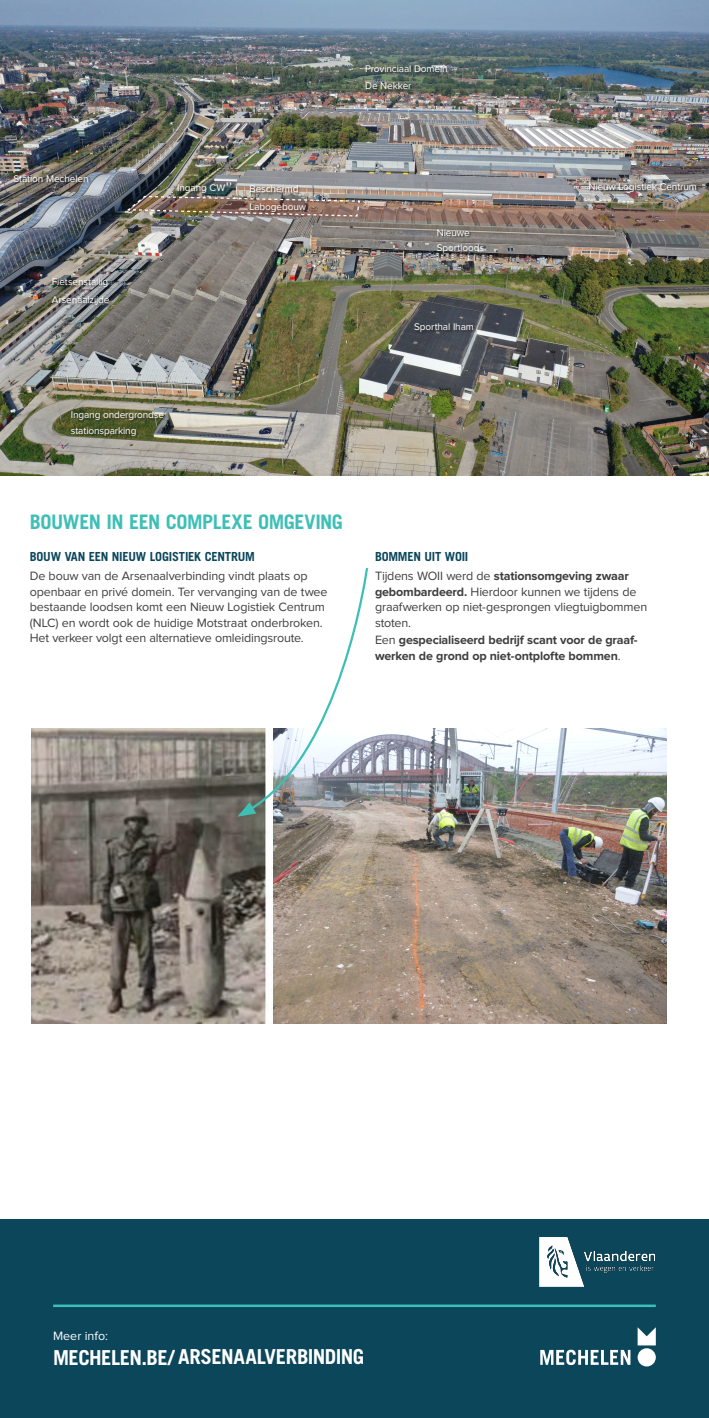
<style>
.page{position:relative;width:709px;height:1418px;background:#fff}
.page>*{position:absolute;margin:0;border:0;box-sizing:border-box;transform-origin:0 0}
._1_Titel{font:700 20.65px "Trade Gothic LT Pro";letter-spacing:-.025em;color:#fff}
.t1{font:700 20.62px "Trade Gothic LT Pro";letter-spacing:-.025em;color:#fff}
._1_Titel-2{font:700 20px "Trade Gothic LT Pro";letter-spacing:-.025em;color:#3ebfb6}
.bullets_niv3{font:12.5px/15.5px "Proxima Nova";letter-spacing:-.015em;color:#3e3e3f}
.bullets_niv3-2{font:700 12.5px/15.5px "Proxima Nova";letter-spacing:-.015em;color:#3e3e3f}
._2_subtitel_Links{font:700 12.5px "Trade Gothic LT Pro";letter-spacing:-.02em;color:#0b465b}
.t2{font:12.5px "Proxima Nova";color:#fff}
.bullets_niv3-3{font:10px/15.5px "Proxima Nova";letter-spacing:-.01em;color:#fff}
.s1{font-weight:700}
.s2{font-weight:400}
</style>
<div class="page">
<div style="left:0;top:1219px;width:709px;height:198px;background:#0b465b"></div>
<svg style="left:540px;top:1349px;width:90px;height:15px"></svg>
<svg style="left:637px;top:1327px;width:19px;height:18px"></svg>
<div style="left:637px;top:1348px;width:19px;height:18px;background:#fff;border-radius:50%"></div>
<hr style="left:53px;top:1304px;width:603px;height:2px;background:#3ebfb6">
<img style="left:31px;top:729px;width:243px;height:294px">
<img style="left:0;top:0;width:709px;height:476px">
<div style="left:14px;top:175px;width:77px;height:10px;background:#231f20;opacity:.75"></div>
<div style="left:589px;top:184px;width:110px;height:11px;background:#231f20;opacity:.75"></div>
<div style="left:178px;top:185px;width:50px;height:11px;background:#231f20;opacity:.75"></div>
<div style="left:415px;top:324px;width:61px;height:11px;background:#231f20;opacity:.75"></div>
<div style="left:437px;top:229px;width:49px;height:27px;background:#231f20;opacity:.75"></div>
<div style="left:72px;top:412px;width:95px;height:26px;background:#231f20;opacity:.75"></div>
<div style="left:53px;top:279px;width:59px;height:29px;background:#231f20;opacity:.75"></div>
<div style="left:366px;top:65px;width:84px;height:27px;background:#231f20;opacity:.75"></div>
<div style="left:251px;top:186px;width:58px;height:29px;background:#231f20;opacity:.75"></div>
<img style="left:539px;top:1237px;width:115px;height:50px">
<img style="left:125px;top:195px;width:584px;height:37px">
<img style="left:274px;top:729px;width:393px;height:294px">
<svg style="left:237px;top:568px;width:132px;height:248px"></svg>
<p class="bullets_niv3-3" style="left:365px;top:61px;width:84px">Provinciaal Domein</p>
<p class="bullets_niv3-3" style="left:365px;top:78px;width:48px">De Nekker</p>
<p class="bullets_niv3-3" style="left:13px;top:171px;width:77px">Station Mechelen</p>
<p class="bullets_niv3-3" style="left:52px;top:274px;width:58px">Fietsenstallig</p>
<p class="bullets_niv3-3" style="left:52px;top:292px;width:59px">Arsenaalzijde</p>
<p class="bullets_niv3-3" style="left:177px;top:180px;width:49px">Ingang CW</p>
<p class="bullets_niv3-3" style="left:588px;top:179px;width:110px">Nieuw Logistiek Centrum</p>
<p class="bullets_niv3-3" style="left:249px;top:181px;width:50px">Beschermd</p>
<p class="bullets_niv3-3" style="left:249px;top:199px;width:58px">Labogebouw</p>
<p class="bullets_niv3-3" style="left:437px;top:225px;width:49px">Nieuwe<br>Sportloods</p>
<p class="bullets_niv3-3" style="left:414px;top:320px;width:61px">Sporthal Iham</p>
<p class="bullets_niv3-3" style="left:71px;top:407px;width:95px">Ingang ondergrondse stationsparking</p>
<p class="_1_Titel-2" style="left:30px;top:509px;width:315px">BOUWEN IN EEN COMPLEXE OMGEVING</p>
<p class="_2_subtitel_Links" style="left:30px;top:549px;width:226px">BOUW VAN EEN NIEUW LOGISTIEK CENTRUM</p>
<p class="bullets_niv3" style="left:30px;top:568px;width:299px">De bouw van de Arsenaalverbinding vindt plaats op openbaar en privé domein. Ter vervanging van de twee bestaande loodsen komt een Nieuw Logistiek Centrum (NLC) en wordt ook de huidige Motstraat onderbroken.<br>Het verkeer volgt een alternatieve omleidingsroute.</p>
<p class="_2_subtitel_Links" style="left:375px;top:549px;width:95px">BOMMEN UIT WOII</p>
<p class="bullets_niv3" style="left:375px;top:568px;width:274px">Tijdens WOII werd de <span class="s1">stationsomgeving zwaar gebombardeerd.</span> Hierdoor kunnen we tijdens de graafwerken op niet-gesprongen vliegtuigbommen stoten.</p>
<p class="bullets_niv3-2" style="left:375px;top:632px;width:264px"><span class="s2">Een</span> gespecialiseerd bedrijf scant voor de graaf&shy;werken de grond op niet-ontplofte bommen<span class="s2">.</span></p>
<p class="t2" style="left:53px;top:1328px;width:56px">Meer info:</p>
<h2 class="t1" style="left:53px;top:1344px;width:202px">MECHELEN.BE/RAGHENO</h2>
<p class="_1_Titel" style="left:178px;top:1344px;width:188px">ARSENAALVERBINDING</p>
</div>
